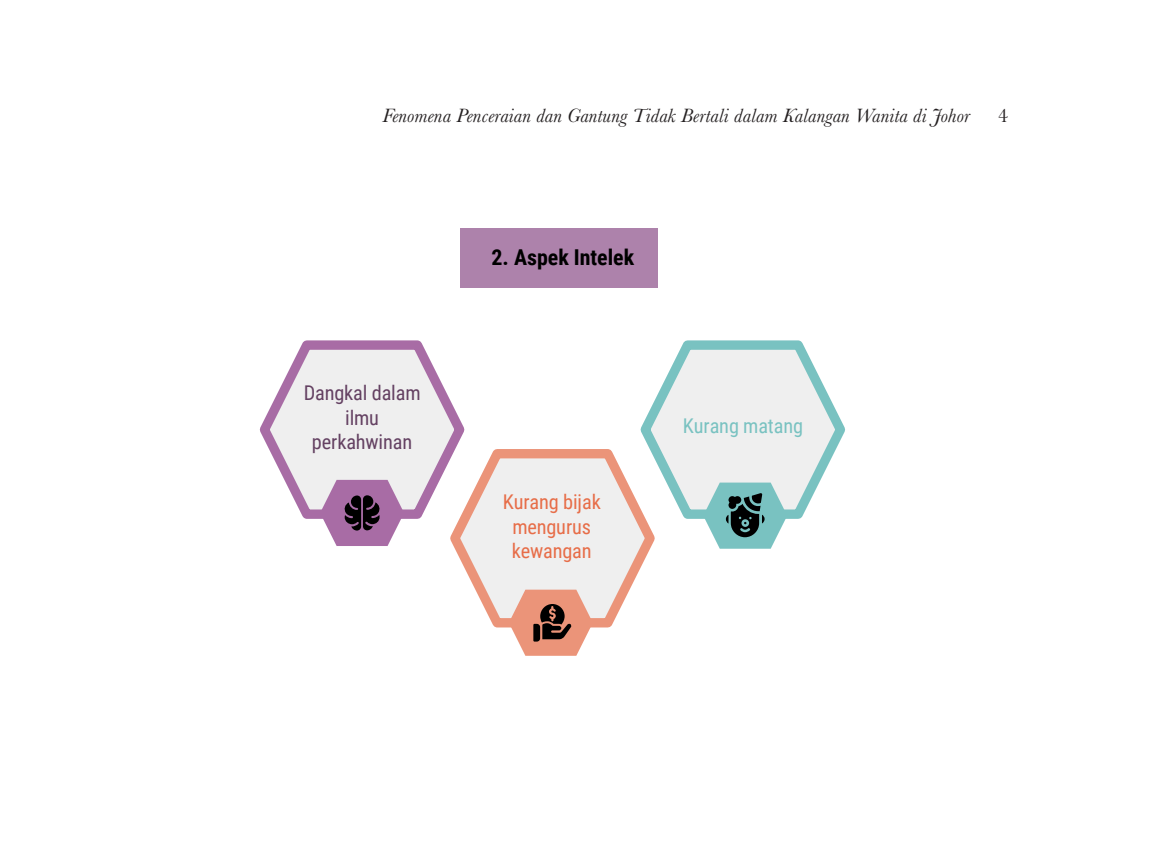
<style>
.page{position:relative;width:1152px;height:864px;background:#fff}
.page>*{position:absolute;margin:0;border:0;box-sizing:border-box;transform-origin:0 0}
.t1{font:700 21.8px "Roboto Condensed";color:#000}
.t2{font:20.4px/24.2px "Roboto Condensed";letter-spacing:-.01em;color:#644162;text-align:center}
.t3{font:20.4px/24.4px "Roboto Condensed";letter-spacing:-.005em;color:#e76d48;text-align:center}
.t4{font:20.4px "Roboto Condensed";letter-spacing:-.005em;color:#79c2c1}
.t5{font:italic 20px "Baskerville";letter-spacing:.01em;color:#231f20}
.t6{font:20px "Baskerville";color:#231f20}
</style>
<div class="page">
<div style="left:460px;top:229px;width:197px;height:59px;background:#ad82ab"></div>
<svg style="left:259px;top:340px;width:164px;height:101px"></svg>
<svg style="left:682px;top:340px;width:163px;height:101px"></svg>
<svg style="left:265px;top:345px;width:575px;height:311px"></svg>
<p class="t5" style="left:382px;top:102px;width:589px">Fenomena Penceraian dan Gantung Tidak Bertali dalam Kalangan Wanita di Johor</p>
<p class="t6" style="left:998px;top:103px;width:11px">4</p>
<p class="t2" style="left:304px;top:380px;width:118px">Dangkal dalam ilmu perkahwinan</p>
<p class="t1" style="left:491px;top:242px;width:144px">2. Aspek Intelek</p>
<p class="t3" style="left:503px;top:489px;width:100px">Kurang bijak mengurus kewangan</p>
<p class="t4" style="left:683px;top:412px;width:122px">Kurang matang</p>
</div>
